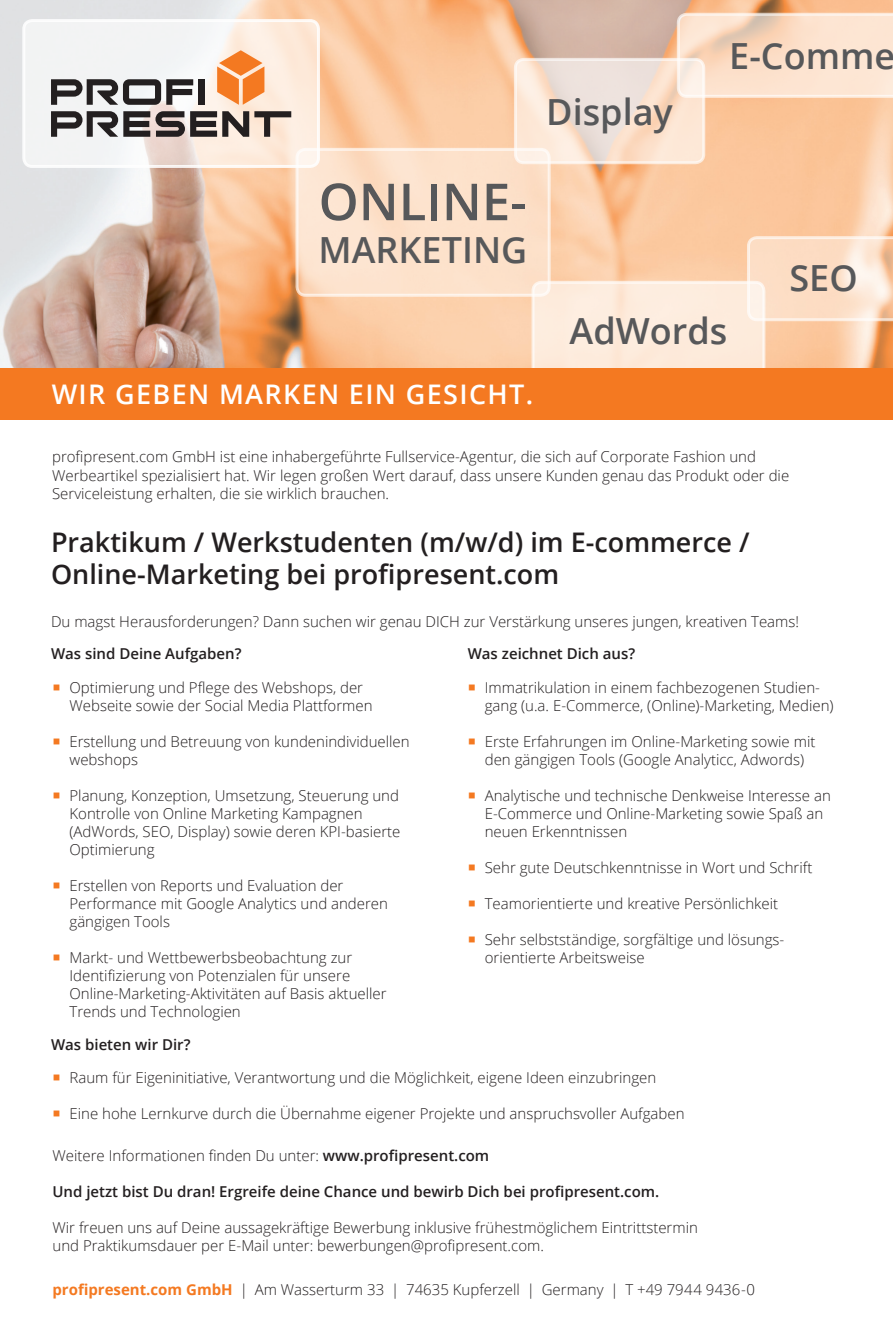
<style>
.page{position:relative;width:893px;height:1319px;background:#fff}
.page>*{position:absolute;margin:0;border:0;box-sizing:border-box;transform-origin:0 0}
.t1{font:600 51px "Open Sans";color:#57585a}
.t2{font:600 36px "Open Sans";color:#57585a}
.t3{font:600 27px/32.4px "Open Sans";color:#231f20}
.t4{font:600 27px "Open Sans";letter-spacing:.05em;color:#fff}
.t5{font:300 15px/18px "Open Sans";color:#231f20}
.t6{font:600 15px "Open Sans";color:#231f20}
.s1{color:#f47921}
.s2{font-weight:600}
.s3{font-weight:700;color:#f47921}
</style>
<div class="page">
<img style="left:0;top:0;width:893px;height:368px">
<div style="left:297px;top:149px;width:252px;height:146px;background:#fde2cb;border-radius:9px"></div>
<div style="left:296px;top:148px;width:255px;height:149px;border:3px solid #fff;border-radius:9px"></div>
<svg style="left:747px;top:236px;width:146px;height:85px;background:#fce0c9"></svg>
<svg style="left:677px;top:13px;width:216px;height:85px;background:#fae0cc"></svg>
<svg style="left:515px;top:59px;width:189px;height:104px;background:#f5e3d5"></svg>
<div style="left:514px;top:58px;width:191px;height:106px;border:3px solid #fff;border-radius:9px"></div>
<div style="left:533px;top:282px;width:231px;height:103px;background:#fdebdc;border-radius:9px"></div>
<div style="left:531px;top:281px;width:234px;height:106px;border:3px solid #fff;border-radius:9px"></div>
<div style="left:0;top:368px;width:893px;height:51px;background:#f47921"></div>
<svg style="left:24px;top:21px;width:294px;height:145px;fill:#f3f3f3"></svg>
<div style="left:22px;top:19px;width:298px;height:149px;border:3px solid #fff;border-radius:9px"></div>
<div style="left:198px;top:79px;width:7px;height:26px;background:#231f20"></div>
<svg style="left:51px;top:111px;width:240px;height:26px;background:#857d7b"></svg>
<svg style="left:51px;top:79px;width:142px;height:26px"></svg>
<svg style="left:217px;top:50px;width:47px;height:55px;background:#f7a266"></svg>
<h2 class="t2" style="left:546px;top:87px;width:128px">Display</h2>
<h2 class="t2" style="left:729px;top:31px;width:168px">E-Comme</h2>
<h1 class="t1" style="left:319px;top:167px;width:210px">ONLINE-</h1>
<h2 class="t2" style="left:319px;top:226px;width:210px">MARKETING</h2>
<h3 class="t4" style="left:52px;top:375px;width:483px">WIR GEBEN MARKEN EIN GESICHT.</h3>
<h2 class="t2" style="left:570px;top:306px;width:159px">AdWords</h2>
<h2 class="t2" style="left:789px;top:253px;width:70px">SEO</h2>
<p class="t5" style="left:52px;top:447px;width:739px">profipresent.com GmbH ist eine inhabergeführte Fullservice-Agentur, die sich auf Corporate Fashion und<br>Werbeartikel spezialisiert hat. Wir legen großen Wert darauf, dass unsere Kunden genau das Produkt oder die<br>Serviceleistung erhalten, die sie wirklich brauchen.</p>
<h3 class="t3" style="left:51px;top:525px;width:700px">Praktikum / Werkstudenten (m/w/d) im E-commerce /<br>Online-Marketing bei profipresent.com</h3>
<p class="t5" style="left:51px;top:612px;width:750px">Du magst Herausforderungen? Dann suchen wir genau DICH zur Verstärkung unseres jungen, kreativen Teams!</p>
<p class="t6" style="left:51px;top:643px;width:192px">Was sind Deine Aufgaben?</p>
<p class="t5" style="left:70px;top:677px;width:305px;text-indent:-17px"><span class="s1">○</span> Optimierung und Pflege des Webshops, der<br>Webseite sowie der Social Media Plattformen</p>
<p class="t5" style="left:70px;top:731px;width:342px;text-indent:-17px"><span class="s1">○</span> Erstellung und Betreuung von kundenindividuellen webshops</p>
<p class="t5" style="left:70px;top:785px;width:332px;text-indent:-17px"><span class="s1">○</span> Planung, Konzeption, Umsetzung, Steuerung und Kontrolle von Online Marketing Kampagnen (AdWords, SEO, Display) sowie deren KPI-basierte Optimierung</p>
<p class="t5" style="left:70px;top:875px;width:320px;text-indent:-17px"><span class="s1">○</span> Erstellen von Reports und Evaluation der<br>Performance mit Google Analytics und anderen gängigen Tools</p>
<p class="t5" style="left:70px;top:947px;width:319px;text-indent:-17px"><span class="s1">○</span> Markt- und Wettbewerbsbeobachtung zur Identifizierung von Potenzialen für unsere Online-Marketing-Aktivitäten auf Basis aktueller Trends und Technologien</p>
<p class="t6" style="left:468px;top:643px;width:169px">Was zeichnet Dich aus?</p>
<p class="t5" style="left:485px;top:677px;width:350px;text-indent:-17px"><span class="s1">○</span> Immatrikulation in einem fachbezogenen Studien&shy;gang (u.a. E-Commerce, (Online)-Marketing, Medien)</p>
<p class="t5" style="left:468px;top:731px;width:349px;text-align:center"><span class="s1">○</span> Erste Erfahrungen im Online-Marketing sowie mit den gängigen Tools (Google Analyticc, Adwords)</p>
<p class="t5" style="left:485px;top:785px;width:348px;text-indent:-17px"><span class="s1">○</span> Analytische und technische Denkweise Interesse an<br>E-Commerce und Online-Marketing sowie Spaß an neuen Erkenntnissen</p>
<p class="t5" style="left:468px;top:857px;width:346px"><span class="s1">○</span> Sehr gute Deutschkenntnisse in Wort und Schrift</p>
<p class="t5" style="left:468px;top:893px;width:312px"><span class="s1">○</span> Teamorientierte und kreative Persönlichkeit</p>
<p class="t5" style="left:485px;top:929px;width:301px;text-indent:-17px"><span class="s1">○</span> Sehr selbstständige, sorgfältige und lösungs&shy;orientierte Arbeitsweise</p>
<p class="t6" style="left:51px;top:1034px;width:141px">Was bieten wir Dir?</p>
<p class="t5" style="left:53px;top:1067px;width:605px"><span class="s1">○</span> Raum für Eigeninitiative, Verantwortung und die Möglichkeit, eigene Ideen einzubringen</p>
<p class="t5" style="left:53px;top:1103px;width:634px"><span class="s1">○</span> Eine hohe Lernkurve durch die Übernahme eigener Projekte und anspruchsvoller Aufgaben</p>
<p class="t5" style="left:53px;top:1146px;width:438px">Weitere Informationen finden Du unter: <span class="s2">www.profipresent.com</span></p>
<p class="t6" style="left:53px;top:1181px;width:608px">Und jetzt bist Du dran! Ergreife deine Chance und bewirb Dich bei profipresent.com.</p>
<p class="t5" style="left:53px;top:1218px;width:647px">Wir freuen uns auf Deine aussagekräftige Bewerbung inklusive frühestmöglichem Eintrittstermin und Praktikumsdauer per E-Mail unter: bewerbungen@profipresent.com.</p>
<p class="t5" style="left:52px;top:1279px;width:704px"><span class="s3">profipresent.com GmbH</span> | Am Wasserturm 33 | 74635 Kupferzell | Germany | T +49 7944 9436-0</p>
</div>
